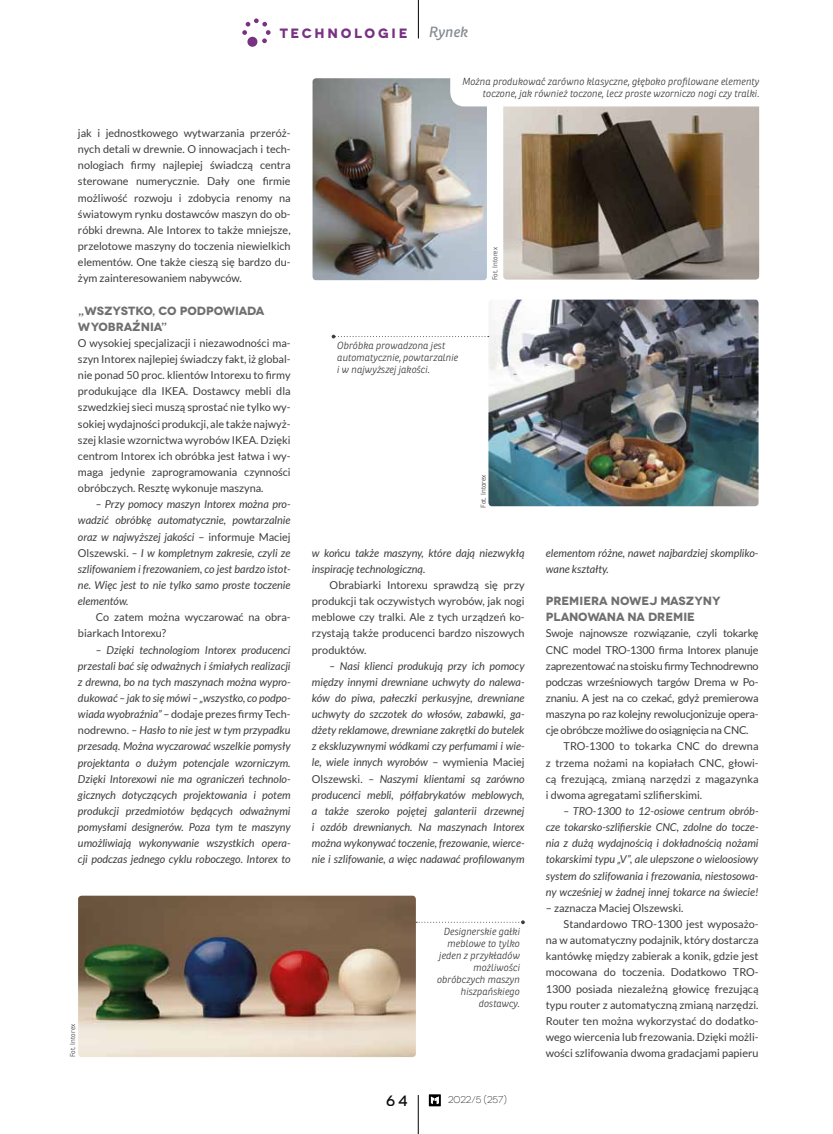
<style>
.page{position:relative;width:833px;height:1134px;background:#fff}
.page>*{position:absolute;margin:0;border:0;box-sizing:border-box;transform-origin:0 0}
.t1{font:500 15px "Novecentowide";color:#000}
.t2{font:italic 14.38px "Ronnia";color:#848d91}
.t3{font:700 13.5px "Novecentowide";letter-spacing:.195em;color:#793182}
.t4{font:700 11.88px/16.1px "Novecentowide";letter-spacing:-.01em;color:#6f6f6f}
.t5{font:italic 10.88px/16.1px "Lato";color:#3c3c3b;text-align:justify}
.t6{font:10.88px/16.1px "Lato";color:#3c3c3b;text-align:justify}
.t7{font:10.88px "Lato";letter-spacing:-.02em;color:#3c3c3b}
.t8{font:italic 300 10px/12px "Ronnia";color:#3c3c3b;text-align:right}
.t9{font:300 9.75px "Novecentowide";color:#000}
.t10{font:300 6.88px "Ronnia";letter-spacing:.01em;color:#3c3c3b}
.s1{font-style:normal}
</style>
<div class="page">
<hr style="left:418px;top:1095px;width:1px;height:39px;background:#000">
<div style="left:429px;top:1094px;width:12px;height:12px;background:#000"></div>
<svg style="left:430px;top:1096px;width:9px;height:8px"></svg>
<hr style="left:418px;top:0;width:1px;height:38px;background:#000">
<svg style="left:242px;top:18px;width:28px;height:25px"></svg>
<div style="left:247px;top:37px;width:10px;height:10px;background:#793182;border-radius:50%"></div>
<img style="left:312px;top:78px;width:175px;height:202px">
<img style="left:503px;top:106px;width:256px;height:174px">
<div style="left:450px;top:49px;width:324px;height:57px;background:#fff;border-radius:14px"></div>
<img style="left:488px;top:300px;width:270px;height:206px">
<img style="left:78px;top:896px;width:338px;height:161px">
<svg style="left:332px;top:335px;width:157px;height:3px"></svg>
<svg style="left:416px;top:920px;width:109px;height:4px"></svg>
<p class="t3" style="left:280px;top:25px;width:129px">TECHNOLOGIE</p>
<h2 class="t2" style="left:429px;top:23px;width:41px">Rynek</h2>
<p class="t6" style="left:78px;top:125px;width:214px">jak i jednostkowego wytwarzania przeróż&shy;nych detali w drewnie. O innowacjach i tech&shy;nologiach firmy najlepiej świadczą centra sterowane numerycznie. Dały one firmie możliwość rozwoju i zdobycia renomy na światowym rynku dostawców maszyn do ob&shy;róbki drewna. Ale Intorex to także mniejsze, przelotowe maszyny do toczenia niewielkich elementów. One także cieszą się bardzo du&shy;żym zainteresowaniem nabywców.</p>
<p class="t4" style="left:78px;top:302px;width:188px">„WSZYSTKO, CO PODPOWIADA<br>WYOBRAŹNIA”</p>
<p class="t6" style="left:78px;top:335px;width:214px">O wysokiej specjalizacji i niezawodności ma&shy;szyn Intorex najlepiej świadczy fakt, iż global&shy;nie ponad 50 proc. klientów Intorexu to firmy produkujące dla IKEA. Dostawcy mebli dla szwedzkiej sieci muszą sprostać nie tylko wy&shy;sokiej wydajności produkcji, ale także najwyż&shy;szej klasie wzornictwa wyrobów IKEA. Dzięki centrom Intorex ich obróbka jest łatwa i wy&shy;maga jedynie zaprogramowania czynności obróbczych. Resztę wykonuje maszyna.</p>
<p class="t5" style="left:78px;top:497px;width:214px;text-indent:18px">– Przy pomocy maszyn Intorex można pro&shy;wadzić obróbkę automatycznie, powtarzalnie oraz w najwyższej jakości <span class="s1">– informuje Maciej Olszewski.</span> – I w kompletnym zakresie, czyli ze szlifowaniem i frezowaniem, co jest bardzo istot&shy;ne. Więc jest to nie tylko samo proste toczenie elementów.</p>
<p class="t6" style="left:78px;top:609px;width:214px;text-indent:18px">Co zatem można wyczarować na obra&shy;biarkach Intorexu?</p>
<p class="t5" style="left:78px;top:642px;width:214px;text-indent:18px">– Dzięki technologiom Intorex producenci przestali bać się odważnych i śmiałych realizacji z drewna, bo na tych maszynach można wypro&shy;dukować – jak to się mówi – „wszystko, co podpo&shy;wiada wyobraźnia” <span class="s1">– dodaje prezes firmy Tech&shy;nodrewno.</span> – Hasło to nie jest w tym przypadku przesadą. Można wyczarować wszelkie pomysły projektanta o dużym potencjale wzorniczym.<br>Dzięki Intorexowi nie ma ograniczeń technolo&shy;gicznych dotyczących projektowania i potem produkcji przedmiotów będących odważnymi pomysłami designerów. Poza tym te maszyny umożliwiają wykonywanie wszystkich opera&shy;cji podczas jednego cyklu roboczego. Intorex to</p>
<p class="t10" style="left:68px;top:1057px;width:35px;rotate:-90deg">Fot. Intorex</p>
<p class="t8" style="left:462px;top:75px;width:298px">Można produkować zarówno klasyczne, głęboko profilowane elementy toczone, jak również toczone, lecz proste wzorniczo nogi czy tralki.</p>
<p class="t8" style="left:337px;top:340px;width:123px;text-align:left">Obróbka prowadzona jest automatycznie, powtarzalnie i w najwyższej jakości.</p>
<p class="t10" style="left:491px;top:280px;width:35px;rotate:-90deg">Fot. Intorex</p>
<p class="t10" style="left:479px;top:508px;width:35px;rotate:-90deg">Fot. Intorex</p>
<p class="t5" style="left:312px;top:545px;width:214px">w końcu także maszyny, które dają niezwykłą inspirację technologiczną.</p>
<p class="t6" style="left:312px;top:577px;width:214px;text-indent:18px">Obrabiarki Intorexu sprawdzą się przy produkcji tak oczywistych wyrobów, jak nogi meblowe czy tralki. Ale z tych urządzeń ko&shy;rzystają także producenci bardzo niszowych produktów.</p>
<p class="t5" style="left:312px;top:658px;width:214px;text-indent:18px">– Nasi klienci produkują przy ich pomocy między innymi drewniane uchwyty do nalewa&shy;ków do piwa, pałeczki perkusyjne, drewniane uchwyty do szczotek do włosów, zabawki, ga&shy;dżety reklamowe, drewniane zakrętki do butelek z ekskluzywnymi wódkami czy perfumami i wie&shy;le, wiele innych wyrobów <span class="s1">– wymienia Maciej Olszewski.</span> – Naszymi klientami są zarówno producenci mebli, półfabrykatów meblowych, a także szeroko pojętej galanterii drzewnej i ozdób drewnianych. Na maszynach Intorex można wykonywać toczenie, frezowanie, wierce&shy;nie i szlifowanie, a więc nadawać profilowanym</p>
<p class="t8" style="left:437px;top:925px;width:84px">Designerskie gałki meblowe to tylko jeden z przykładów możliwości obróbczych maszyn hiszpańskiego dostawcy.</p>
<h1 class="t1" style="left:386px;top:1091px;width:23px">64</h1>
<p class="t9" style="left:448px;top:1094px;width:60px">2022/5 (257)</p>
<p class="t5" style="left:546px;top:545px;width:214px">elementom różne, nawet najbardziej skompliko&shy;wane kształty.</p>
<p class="t4" style="left:546px;top:593px;width:176px">PREMIERA NOWEJ MASZYNY<br>PLANOWANA NA DREMIE</p>
<p class="t7" style="left:546px;top:627px;width:214px">Swoje najnowsze rozwiązanie, czyli tokarkę</p>
<p class="t7" style="left:546px;top:643px;width:214px">CNC model TRO-1300 firma Intorex planuje</p>
<p class="t7" style="left:546px;top:660px;width:214px">zaprezentować na stoisku firmy Technodrewno</p>
<p class="t7" style="left:546px;top:676px;width:214px">podczas wrześniowych targów Drema w Po-</p>
<p class="t7" style="left:546px;top:692px;width:214px">znaniu. A jest na co czekać, gdyż premierowa</p>
<p class="t7" style="left:546px;top:708px;width:214px">maszyna po raz kolejny rewolucjonizuje opera-</p>
<p class="t7" style="left:546px;top:724px;width:204px">cje obróbcze możliwe do osiągnięcia na CNC.</p>
<p class="t6" style="left:563px;top:738px;width:196px">TRO-1300 to tokarka CNC do drewna</p>
<p class="t6" style="left:546px;top:754px;width:214px">z trzema nożami na kopiałach CNC, głowi-</p>
<p class="t6" style="left:546px;top:771px;width:214px">cą frezującą, zmianą narzędzi z magazynka</p>
<p class="t6" style="left:546px;top:787px;width:158px">i dwoma agregatami szlifierskimi.</p>
<p class="t5" style="left:546px;top:803px;width:214px;text-indent:18px">– TRO-1300 to 12-osiowe centrum obrób&shy;cze tokarsko-szlifierskie CNC, zdolne do tocze&shy;nia z dużą wydajnością i dokładnością nożami tokarskimi typu „V”, ale ulepszone o wieloosiowy system do szlifowania i frezowania, niestosowa&shy;ny wcześniej w żadnej innej tokarce na świecie!</p>
<p class="t6" style="left:546px;top:900px;width:139px">– zaznacza Maciej Olszewski.</p>
<p class="t6" style="left:563px;top:916px;width:196px">Standardowo TRO-1300 jest wyposażo-</p>
<p class="t6" style="left:546px;top:932px;width:214px">na w automatyczny podajnik, który dostarcza</p>
<p class="t6" style="left:546px;top:948px;width:214px">kantówkę między zabierak a konik, gdzie jest</p>
<p class="t6" style="left:546px;top:964px;width:214px">mocowana do toczenia. Dodatkowo TRO-</p>
<p class="t6" style="left:546px;top:980px;width:214px">1300 posiada niezależną głowicę frezującą</p>
<p class="t6" style="left:546px;top:996px;width:214px">typu router z automatyczną zmianą narzędzi.</p>
<p class="t6" style="left:546px;top:1013px;width:214px">Router ten można wykorzystać do dodatko-</p>
<p class="t6" style="left:546px;top:1029px;width:214px">wego wiercenia lub frezowania. Dzięki możli-</p>
<p class="t6" style="left:546px;top:1045px;width:214px">wości szlifowania dwoma gradacjami papieru</p>
</div>
